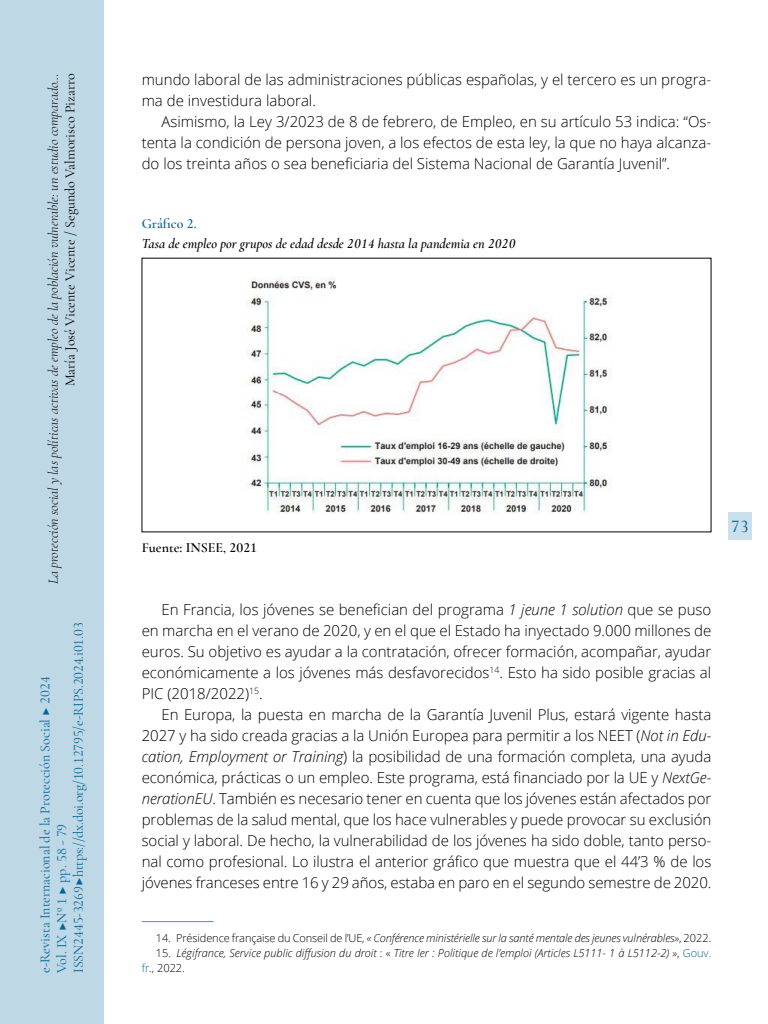
<style>
.page{position:relative;width:768px;height:1024px;background:#fff}
.page>*{position:absolute;margin:0;border:0;box-sizing:border-box;transform-origin:0 0}
.t1{font:500 18px "Cormorant Garamond";color:#006599}
.t2{font:300 15px/21px "Open Sans";color:#000;text-align:justify}
.t3{font:14px/16.8px "Cormorant Garamond";color:#006599}
.t4{font:italic 300 14px "Cormorant Garamond";color:#000}
.t5{font:italic 600 14px "Cormorant Garamond";color:#000}
.t6{font:14px "Cormorant Garamond";color:#000}
.t7{font:600 14px "Cormorant Garamond";color:#000}
.t8{font:600 14px "Cormorant Garamond";color:#006599}
.t9{font:italic 300 11px "Open Sans";color:#000}
.t10{font:300 11px "Open Sans";color:#000}
.s1{font-style:italic}
.s2{font-style:normal}
.s3{font-style:normal;color:#006599}
.s4{color:#006599}
</style>
<div class="page">
<img style="left:246px;top:277px;width:366px;height:236px">
<hr style="left:142px;top:921px;width:72px;height:1px;background:#4d93b8">
<div style="left:0;top:0;width:103px;height:1024px;background:#bfd8e6"></div>
<div style="left:728px;top:512px;width:23px;height:28px;background:#cce0eb"></div>
<p class="t4" style="left:45px;top:584px;width:512px;rotate:-90deg">La protección social y las políticas activas de empleo de la población vulnerable: un estudio comparado…</p>
<p class="t6" style="left:62px;top:386px;width:314px;rotate:-90deg">María José Vicente Vicente / Segundo Valmorisco Pizarro</p>
<p class="t3" style="left:36px;top:973px;width:352px;rotate:-90deg">e-Revista Internacional de la Protección Social ▶ 2024<br>Vol. IX ▶Nº 1 ▶ pp. 58 - 79<br>ISSN 2445-3269 ▶ https://dx.doi.org/10.12795/e-RIPS.2024.i01.03</p>
<p class="t2" style="left:142px;top:69px;width:571px">mundo laboral de las administraciones públicas españolas, y el tercero es un progra&shy;ma de investidura laboral.</p>
<p class="t2" style="left:142px;top:111px;width:571px;text-indent:20px">Asimismo, la Ley 3/2023 de 8 de febrero, de Empleo, en su artículo 53 indica: “Os&shy;tenta la condición de persona joven, a los efectos de esta ley, la que no haya alcanza&shy;do los treinta años o sea beneficiaria del Sistema Nacional de Garantía Juvenil”.</p>
<p class="t8" style="left:142px;top:215px;width:56px">Gráfico 2.</p>
<p class="t5" style="left:142px;top:235px;width:375px">Tasa de empleo por grupos de edad desde 2014 hasta la pandemia en 2020</p>
<p class="t7" style="left:142px;top:539px;width:117px">Fuente: INSEE, 2021</p>
<p class="t2" style="left:142px;top:598px;width:571px;text-indent:20px">En Francia, los jóvenes se benefician del programa <span class="s1">1 jeune 1 solution</span> que se puso en marcha en el verano de 2020, y en el que el Estado ha inyectado 9.000 millones de euros. Su objetivo es ayudar a la contratación, ofrecer formación, acompañar, ayudar económicamente a los jóvenes más desfavorecidos<sup>14</sup>. Esto ha sido posible gracias al PIC (2018/2022)<sup>15</sup>.</p>
<p class="t2" style="left:142px;top:703px;width:571px;text-indent:20px">En Europa, la puesta en marcha de la Garantía Juvenil Plus, estará vigente hasta 2027 y ha sido creada gracias a la Unión Europea para permitir a los NEET (<span class="s1">Not in Edu&shy;cation, Employment or Training</span>) la posibilidad de una formación completa, una ayuda económica, prácticas o un empleo. Este programa, está financiado por la UE y <span class="s1">NextGe&shy;nerationEU</span>. También es necesario tener en cuenta que los jóvenes están afectados por problemas de la salud mental, que los hace vulnerables y puede provocar su exclusión social y laboral. De hecho, la vulnerabilidad de los jóvenes ha sido doble, tanto perso&shy;nal como profesional. Lo ilustra el anterior gráfico que muestra que el 44’3 % de los jóvenes franceses entre 16 y 29 años, estaba en paro en el segundo semestre de 2020.</p>
<p class="t9" style="left:156px;top:931px;width:557px"><span class="s2">14. Présidence française du Conseil de l’UE</span>, « Conférence ministérielle sur la santé mentale des jeunes vulnérables»<span class="s2">, 2022.</span></p>
<p class="t9" style="left:156px;top:946px;width:557px"><span class="s2">15.</span> Légifrance, Service public diffusion du droit <span class="s2">: «</span> Titre Ier : Politique de l’emploi (Articles L5111- 1 à L5112-2) »<span class="s2">,</span> <span class="s3">Gouv.</span></p>
<p class="t10" style="left:142px;top:961px;width:45px"><span class="s4">fr</span>., 2022.</p>
<p class="t1" style="left:731px;top:515px;width:19px">73</p>
</div>
